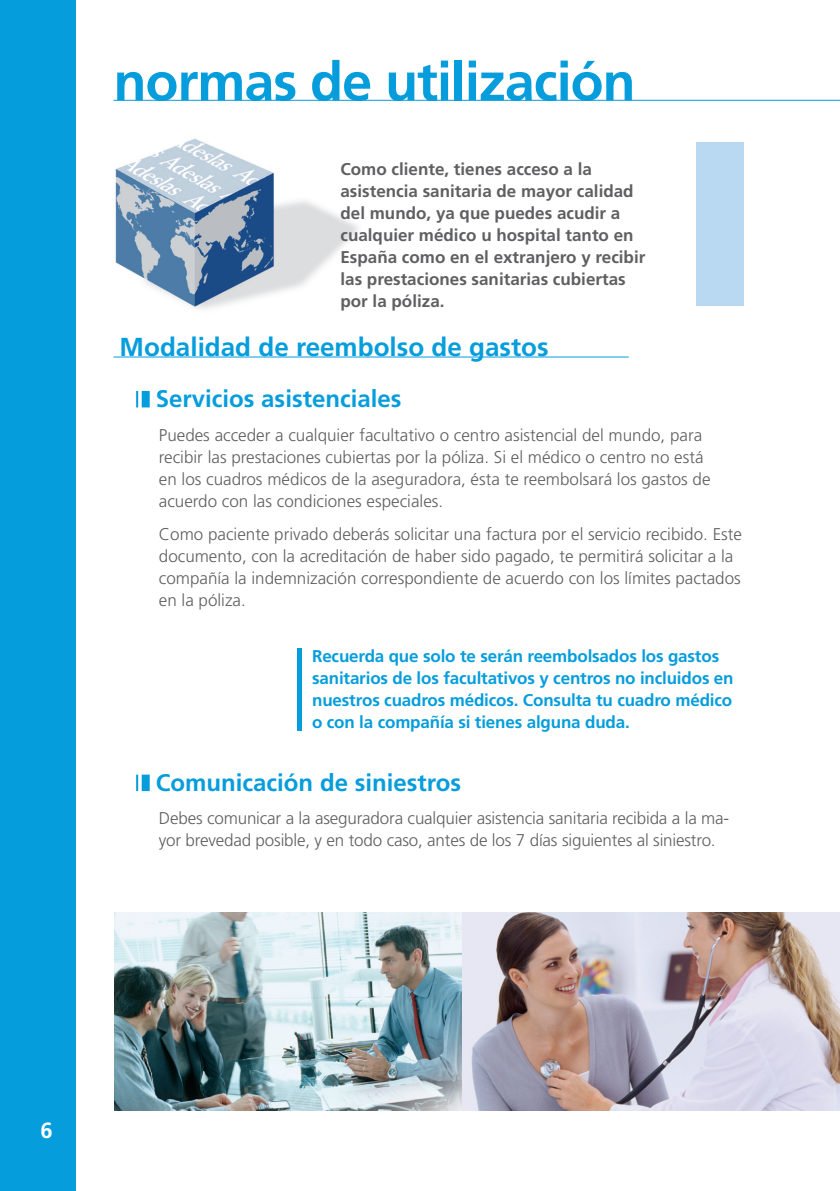
<style>
.page{position:relative;width:840px;height:1191px;background:#fff}
.page>*{position:absolute;margin:0;border:0;box-sizing:border-box;transform-origin:0 0}
.t1{font:700 54px "Frutiger";letter-spacing:-.02em;color:#069ddc}
.t2{font:700 26px "Frutiger";color:#069ddc}
.t3{font:700 24px "Frutiger";color:#069ddc}
.t4{font:700 22px "Frutiger";color:#fff}
.t5{font:300 17px/22px "Frutiger";color:#5f5f62}
.t6{font:700 17px/22px "Frutiger";color:#5f5f62}
.t7{font:700 17px/22px "Frutiger";letter-spacing:-.01em;color:#069ddc}
</style>
<div class="page">
<div style="left:0;top:0;width:75px;height:1191px;background:#069ddc"></div>
<img style="left:461px;top:912px;width:378px;height:198px">
<img style="left:115px;top:138px;width:244px;height:171px">
<svg style="left:136px;top:391px;width:2px;height:16px"></svg>
<div style="left:142px;top:391px;width:8px;height:16px;background:#069ddc"></div>
<svg style="left:136px;top:774px;width:2px;height:17px"></svg>
<div style="left:142px;top:774px;width:8px;height:17px;background:#069ddc"></div>
<hr style="left:297px;top:648px;width:4px;height:83px;background:#069ddc">
<div style="left:695px;top:142px;width:48px;height:163px;background:#b8d9f1"></div>
<img style="left:114px;top:912px;width:347px;height:198px">
<hr style="left:113px;top:356px;width:515px;height:1px;background:#069ddc">
<hr style="left:113px;top:100px;width:726px;height:1px;background:#069ddc">
<p class="t1" style="left:113px;top:50px;width:523px">normas de utilización</p>
<p class="t6" style="left:340px;top:158px;width:306px">Como cliente, tienes acceso a la asistencia sanitaria de mayor calidad del mundo, ya que puedes acudir a cualquier médico u hospital tanto en España como en el extranjero y recibir las prestaciones sanitarias cubiertas por la póliza.</p>
<p class="t2" style="left:119px;top:332px;width:430px">Modalidad de reembolso de gastos</p>
<p class="t3" style="left:156px;top:385px;width:247px">Servicios asistenciales</p>
<p class="t5" style="left:159px;top:424px;width:553px">Puedes acceder a cualquier facultativo o centro asistencial del mundo, para recibir las prestaciones cubiertas por la póliza. Si el médico o centro no está en los cuadros médicos de la aseguradora, ésta te reembolsará los gastos de acuerdo con las condiciones especiales.</p>
<p class="t5" style="left:159px;top:523px;width:584px">Como paciente privado deberás solicitar una factura por el servicio recibido. Este documento, con la acreditación de haber sido pagado, te permitirá solicitar a la compañía la indemnización correspondiente de acuerdo con los límites pactados en la póliza.</p>
<p class="t7" style="left:312px;top:645px;width:423px">Recuerda que solo te serán reembolsados los gastos sanitarios de los facultativos y centros no incluidos en nuestros cuadros médicos. Consulta tu cuadro médico o con la compañía si tienes alguna duda.</p>
<p class="t3" style="left:156px;top:768px;width:306px">Comunicación de siniestros</p>
<p class="t5" style="left:159px;top:808px;width:571px">Debes comunicar a la aseguradora cualquier asistencia sanitaria recibida a la ma&shy;yor brevedad posible, y en todo caso, antes de los 7 días siguientes al siniestro.</p>
<p class="t4" style="left:41px;top:1117px;width:14px">6</p>
</div>
